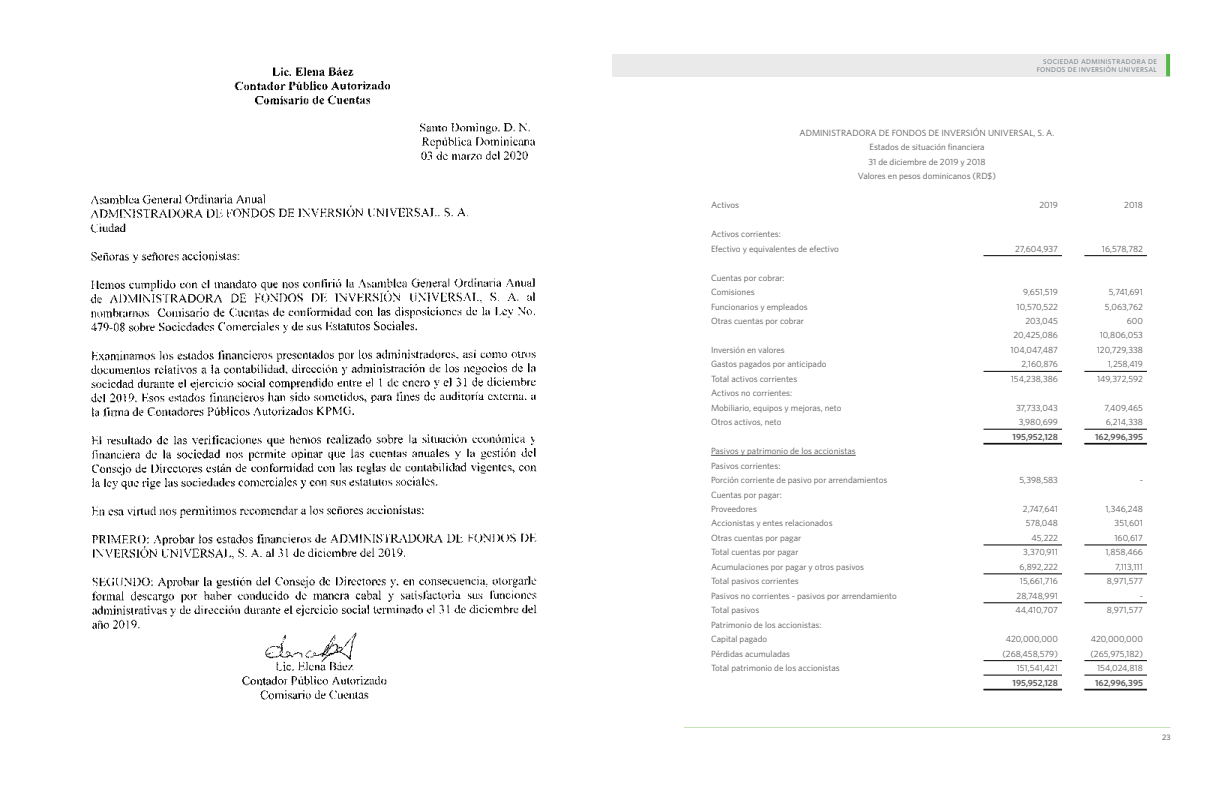
<style>
.page{position:relative;width:1224px;height:792px;background:#fff}
.page>*{position:absolute;margin:0;border:0;box-sizing:border-box;transform-origin:0 0}
.t1{font:9px/14.5px "Whitney";color:#58595b}
.t2{font:600 9px "Whitney";color:#58595b}
.t3{font:500 8px "Whitney";color:#6d6e71}
.t4{font:500 7px/8.4px "Whitney";letter-spacing:.05em;color:#7d868c;text-align:right}
</style>
<div class="page">
<div style="left:54px;top:54px;width:1116px;height:22px;background:#eaeaeb"></div>
<hr style="left:684px;top:727px;width:487px;height:1px;background:#acd69c">
<svg style="left:1166px;top:54px;width:4px;height:22px"></svg>
<img style="left:54px;top:54px;width:558px;height:646px">
<hr style="left:984px;top:255px;width:78px;height:1px;background:#000">
<hr style="left:1084px;top:255px;width:63px;height:1px;background:#000">
<hr style="left:984px;top:371px;width:78px;height:1px;background:#000">
<hr style="left:1084px;top:371px;width:63px;height:1px;background:#000">
<hr style="left:984px;top:429px;width:78px;height:1px;background:#000">
<hr style="left:1084px;top:429px;width:63px;height:1px;background:#000">
<hr style="left:984px;top:443px;width:78px;height:1px;background:#000">
<hr style="left:984px;top:444px;width:78px;height:1px;background:#000">
<hr style="left:1084px;top:443px;width:63px;height:1px;background:#000">
<hr style="left:1084px;top:444px;width:63px;height:1px;background:#000">
<hr style="left:984px;top:545px;width:78px;height:1px;background:#000">
<hr style="left:1084px;top:545px;width:63px;height:1px;background:#000">
<hr style="left:984px;top:574px;width:78px;height:1px;background:#000">
<hr style="left:1084px;top:574px;width:63px;height:1px;background:#000">
<hr style="left:984px;top:603px;width:78px;height:1px;background:#000">
<hr style="left:1084px;top:603px;width:63px;height:1px;background:#000">
<hr style="left:984px;top:660px;width:78px;height:1px;background:#000">
<hr style="left:1084px;top:660px;width:63px;height:1px;background:#000">
<hr style="left:984px;top:675px;width:78px;height:1px;background:#000">
<hr style="left:1084px;top:675px;width:63px;height:1px;background:#000">
<hr style="left:984px;top:689px;width:78px;height:1px;background:#000">
<hr style="left:984px;top:690px;width:78px;height:1px;background:#000">
<hr style="left:1084px;top:689px;width:63px;height:1px;background:#000">
<hr style="left:1084px;top:690px;width:63px;height:1px;background:#000">
<hr style="left:711px;top:455px;width:145px;height:1px;background:#58595b">
<p class="t4" style="left:1037px;top:57px;width:122px">SOCIEDAD ADMINISTRADORA DE<br>FONDOS DE INVERSIÓN UNIVERSAL</p>
<p class="t1" style="left:800px;top:125px;width:256px;text-align:center">ADMINISTRADORA DE FONDOS DE INVERSIÓN UNIVERSAL, S. A.<br>Estados de situación financiera<br>31 de diciembre de 2019 y 2018<br>Valores en pesos dominicanos (RD$)</p>
<p class="t1" style="left:711px;top:198px;width:30px">Activos</p>
<p class="t1" style="left:1039px;top:198px;width:20px">2019</p>
<p class="t1" style="left:1124px;top:198px;width:20px">2018</p>
<p class="t1" style="left:711px;top:227px;width:129px">Activos corrientes:<br>Efectivo y equivalentes de efectivo</p>
<p class="t1" style="left:1015px;top:241px;width:44px">27,604,937</p>
<p class="t1" style="left:1102px;top:241px;width:43px">16,578,782</p>
<p class="t1" style="left:711px;top:270px;width:75px">Cuentas por cobrar:<br>Comisiones</p>
<p class="t1" style="left:1023px;top:284px;width:36px">9,651,519</p>
<p class="t1" style="left:1109px;top:284px;width:36px">5,741,691</p>
<p class="t1" style="left:711px;top:299px;width:98px">Funcionarios y empleados</p>
<p class="t1" style="left:1017px;top:299px;width:43px">10,570,522</p>
<p class="t1" style="left:1105px;top:299px;width:40px">5,063,762</p>
<p class="t1" style="left:711px;top:313px;width:94px">Otras cuentas por cobrar</p>
<p class="t1" style="left:1025px;top:313px;width:34px">203,045</p>
<p class="t1" style="left:1127px;top:313px;width:18px">600</p>
<p class="t1" style="left:1014px;top:328px;width:46px">20,425,086</p>
<p class="t1" style="left:1100px;top:328px;width:45px">10,806,053</p>
<p class="t1" style="left:711px;top:342px;width:75px">Inversión en valores</p>
<p class="t1" style="left:1011px;top:342px;width:49px">104,047,487</p>
<p class="t1" style="left:1097px;top:342px;width:48px">120,729,338</p>
<p class="t1" style="left:711px;top:357px;width:117px">Gastos pagados por anticipado</p>
<p class="t1" style="left:1021px;top:357px;width:38px">2,160,876</p>
<p class="t1" style="left:1108px;top:357px;width:37px">1,258,419</p>
<p class="t1" style="left:711px;top:371px;width:88px">Total activos corrientes</p>
<p class="t1" style="left:1011px;top:371px;width:49px">154,238,386</p>
<p class="t1" style="left:1097px;top:371px;width:47px">149,372,592</p>
<p class="t1" style="left:711px;top:386px;width:132px">Activos no corrientes:<br>Mobiliario, equipos y mejoras, neto</p>
<p class="t1" style="left:1016px;top:400px;width:43px">37,733,043</p>
<p class="t1" style="left:1105px;top:400px;width:40px">7,409,465</p>
<p class="t1" style="left:711px;top:415px;width:72px">Otros activos, neto</p>
<p class="t1" style="left:1019px;top:415px;width:41px">3,980,699</p>
<p class="t1" style="left:1106px;top:415px;width:39px">6,214,338</p>
<p class="t2" style="left:1013px;top:431px;width:47px">195,952,128</p>
<p class="t2" style="left:1095px;top:431px;width:49px">162,996,395</p>
<p class="t1" style="left:711px;top:444px;width:178px">Pasivos y patrimonio de los accionistas<br>Pasivos corrientes:<br>Porción corriente de pasivo por arrendamientos</p>
<p class="t1" style="left:1019px;top:473px;width:40px">5,398,583</p>
<p class="t1" style="left:1140px;top:473px;width:5px">-</p>
<p class="t1" style="left:711px;top:487px;width:72px">Cuentas por pagar:<br>Proveedores</p>
<p class="t1" style="left:1023px;top:501px;width:37px">2,747,641</p>
<p class="t1" style="left:1105px;top:501px;width:39px">1,346,248</p>
<p class="t1" style="left:711px;top:516px;width:123px">Accionistas y entes relacionados</p>
<p class="t1" style="left:1026px;top:516px;width:34px">578,048</p>
<p class="t1" style="left:1115px;top:516px;width:30px">351,601</p>
<p class="t1" style="left:711px;top:530px;width:92px">Otras cuentas por pagar</p>
<p class="t1" style="left:1031px;top:530px;width:28px">45,222</p>
<p class="t1" style="left:1114px;top:530px;width:30px">160,617</p>
<p class="t1" style="left:711px;top:545px;width:89px">Total cuentas por pagar</p>
<p class="t1" style="left:1023px;top:545px;width:36px">3,370,911</p>
<p class="t1" style="left:1105px;top:545px;width:39px">1,858,466</p>
<p class="t1" style="left:711px;top:559px;width:155px">Acumulaciones por pagar y otros pasivos</p>
<p class="t1" style="left:1020px;top:559px;width:40px">6,892,222</p>
<p class="t1" style="left:1115px;top:559px;width:29px">7,113,111</p>
<p class="t1" style="left:711px;top:574px;width:89px">Total pasivos corrientes</p>
<p class="t1" style="left:1020px;top:574px;width:40px">15,661,716</p>
<p class="t1" style="left:1107px;top:574px;width:38px">8,971,577</p>
<p class="t1" style="left:711px;top:588px;width:187px">Pasivos no corrientes - pasivos por arrendamiento</p>
<p class="t1" style="left:1017px;top:588px;width:43px">28,748,991</p>
<p class="t1" style="left:1140px;top:588px;width:5px">-</p>
<p class="t1" style="left:711px;top:603px;width:50px">Total pasivos</p>
<p class="t1" style="left:1015px;top:603px;width:44px">44,410,707</p>
<p class="t1" style="left:1107px;top:603px;width:38px">8,971,577</p>
<p class="t1" style="left:711px;top:617px;width:112px">Patrimonio de los accionistas:<br>Capital pagado</p>
<p class="t1" style="left:1006px;top:632px;width:54px">420,000,000</p>
<p class="t1" style="left:1091px;top:632px;width:54px">420,000,000</p>
<p class="t1" style="left:711px;top:646px;width:81px">Pérdidas acumuladas</p>
<p class="t1" style="left:1002px;top:646px;width:57px">(268,458,579)</p>
<p class="t1" style="left:1090px;top:646px;width:54px">(265,975,182)</p>
<p class="t1" style="left:711px;top:661px;width:130px">Total patrimonio de los accionistas</p>
<p class="t1" style="left:1017px;top:661px;width:43px">151,541,421</p>
<p class="t1" style="left:1097px;top:661px;width:47px">154,024,818</p>
<p class="t2" style="left:1013px;top:677px;width:47px">195,952,128</p>
<p class="t2" style="left:1095px;top:677px;width:49px">162,996,395</p>
<p class="t3" style="left:1162px;top:732px;width:10px">23</p>
</div>
